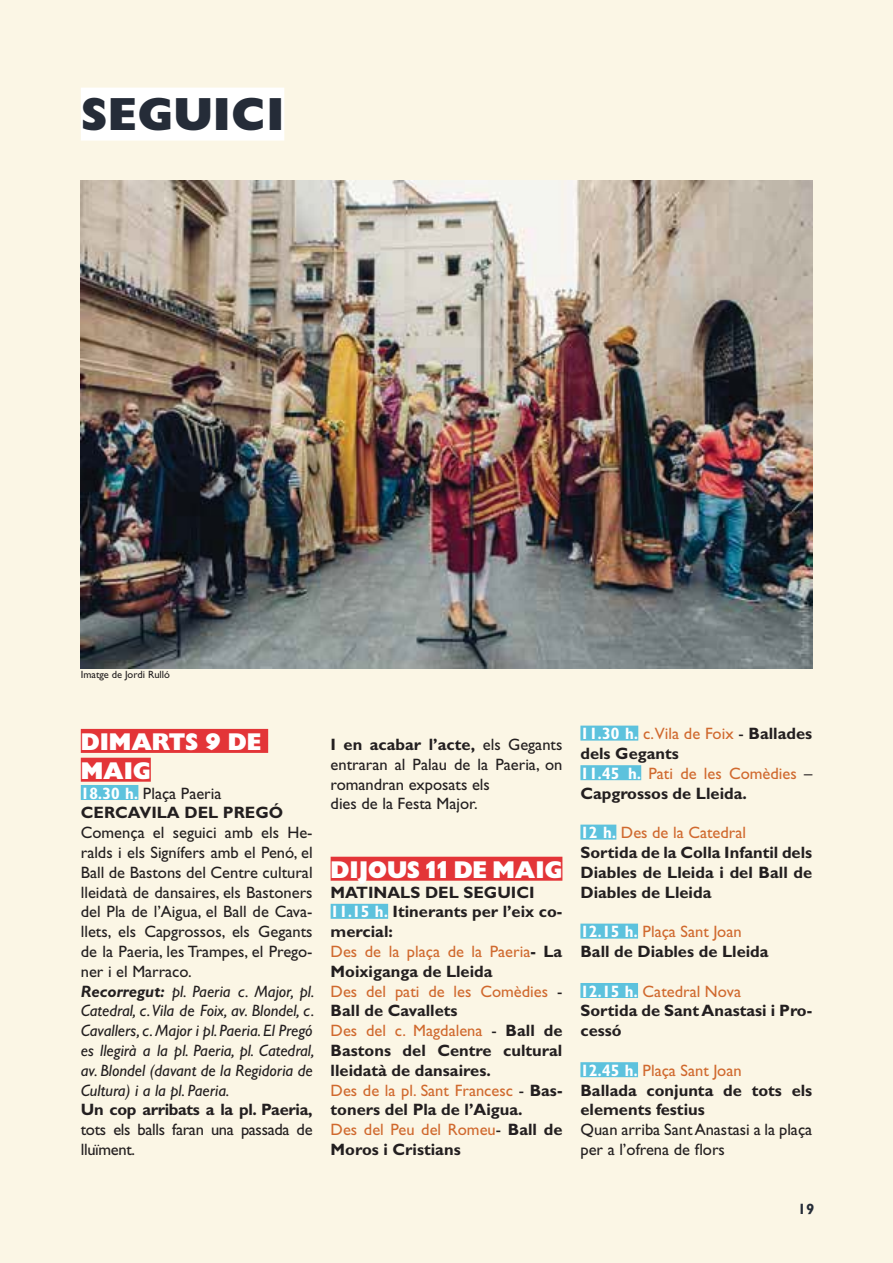
<style>
.page{position:relative;width:893px;height:1263px;background:#fbf6e5}
.page>*{position:absolute;margin:0;border:0;box-sizing:border-box;transform-origin:0 0}
.t1{font:800 46.8px "Gill Sans Std";color:#252c38}
.t2{font:24px/28.8px "Gill Sans Std Extra Bold Disp";color:#fff}
.t3{font:700 16.5px/19.8px "Gill Sans Std";color:#231f20}
.t4{font:16.5px/19.8px "Gill Sans Std";color:#231f20}
.t5{font:16.5px/19.8px "Gill Sans Std";letter-spacing:-.02em;color:#231f20}
.t6{font:700 16.5px "Gill Sans Std";letter-spacing:-.02em;color:#231f20}
.t7{font:700 15px "Gill Sans Std";color:#252c38}
.t8{font:10.5px "Gill Sans Std";color:#231f20}
.s1{font-stretch:condensed;color:#fff}
.s2{font-weight:400}
.s3{font-weight:700;font-style:italic}
.s4{font-style:italic}
.s5{font-weight:700}
.s6{font-weight:400;color:#d0692e}
</style>
<div class="page">
<img style="left:81px;top:181px;width:731px;height:487px">
<div style="left:81px;top:729px;width:187px;height:24px;background:#e33538"></div>
<div style="left:81px;top:758px;width:70px;height:24px;background:#e33538"></div>
<div style="left:81px;top:785px;width:57px;height:15px;background:#5dc2dd"></div>
<div style="left:331px;top:857px;width:231px;height:24px;background:#e33538"></div>
<div style="left:331px;top:904px;width:57px;height:15px;background:#5dc2dd"></div>
<div style="left:580px;top:726px;width:58px;height:15px;background:#5dc2dd"></div>
<div style="left:580px;top:765px;width:61px;height:15px;background:#5dc2dd"></div>
<div style="left:580px;top:825px;width:36px;height:15px;background:#5dc2dd"></div>
<div style="left:580px;top:924px;width:58px;height:15px;background:#5dc2dd"></div>
<div style="left:580px;top:983px;width:58px;height:15px;background:#5dc2dd"></div>
<div style="left:580px;top:1062px;width:58px;height:15px;background:#5dc2dd"></div>
<div style="left:81px;top:88px;width:203px;height:53px;background:#fff"></div>
<h1 class="t1" style="left:81px;top:86px;width:205px">SEGUICI</h1>
<p class="t8" style="left:81px;top:671px;width:91px">Imatge de Jordi Rulló</p>
<h2 class="t2" style="left:81px;top:727px;width:182px">DIMARTS 9 DE<br>MAIG</h2>
<p class="t3" style="left:81px;top:785px;width:204px"><span class="s1">18.30 h.</span> <span class="s2">Plaça Paeria<br></span>CERCAVILA DEL PREGÓ</p>
<p class="t4" style="left:81px;top:824px;width:235px">Comença el seguici amb els He&shy;ralds i els Signífers amb el Penó, el Ball de Bastons del Centre cultural lleidatà de dansaires, els Bastoners del Pla de l’Aigua, el Ball de Cava&shy;llets, els Capgrossos, els Gegants de la Paeria, les Trampes, el Prego&shy;ner i el Marraco.<br><span class="s3">Recorregut:</span> <span class="s4">pl. Paeria c. Major, pl.<br>Catedral, c. Vila de Foix, av. Blondel, c.<br>Cavallers, c. Major i pl. Paeria. El Pregó es llegirà a la pl. Paeria, pl. Catedral, av. Blondel (davant de la Regidoria de Cultura) i a la pl. Paeria.</span></p>
<p class="t6" style="left:81px;top:1103px;width:233px">Un cop arribats a la pl. Paeria,</p>
<p class="t5" style="left:81px;top:1121px;width:233px">tots els balls faran una passada de lluïment.</p>
<p class="t4" style="left:331px;top:736px;width:233px"><span class="s5">I en acabar l’acte,</span> els Gegants entraran al Palau de la Paeria, on romandran exposats els<br>dies de la Festa Major.</p>
<h2 class="t2" style="left:331px;top:855px;width:233px">DIJOUS 11 DE MAIG</h2>
<p class="t3" style="left:331px;top:884px;width:233px">MATINALS DEL SEGUICI<br><span class="s1">11.15 h.</span> Itinerants per l’eix co&shy;mercial:<br><span class="s6">Des de la plaça de la Paeria</span>- La<br>Moixiganga de Lleida<br><span class="s6">Des del pati de les Comèdies</span> <span class="s2">-<br></span>Ball de Cavallets<br><span class="s6">Des del c. Magdalena</span> <span class="s2">-</span> Ball de<br>Bastons del Centre cultural lleidatà de dansaires.<br><span class="s6">Des de la pl. Sant Francesc</span> <span class="s2">-</span> Bas&shy;toners del Pla de l’Aigua.<br><span class="s6">Des del Peu del Romeu</span><span class="s2">-</span> Ball de<br>Moros i Cristians</p>
<p class="t3" style="left:580px;top:725px;width:233px"><span class="s1">11.30 h.</span> <span class="s6">c.Vila de Foix</span> <span class="s2">-</span> Ballades dels Gegants<br><span class="s1">11.45 h.</span> <span class="s6">Pati de les Comèdies</span> <span class="s2">–<br></span>Capgrossos de Lleida.</p>
<p class="t3" style="left:580px;top:824px;width:233px"><span class="s1">12 h.</span> <span class="s6">Des de la Catedral<br></span>Sortida de la Colla Infantil dels<br>Diables de Lleida i del Ball de<br>Diables de Lleida</p>
<p class="t3" style="left:580px;top:923px;width:190px"><span class="s1">12.15 h.</span> <span class="s6">Plaça Sant Joan<br></span>Ball de Diables de Lleida</p>
<p class="t3" style="left:580px;top:983px;width:233px"><span class="s1">12.15 h.</span> <span class="s6">Catedral Nova<br></span>Sortida de Sant Anastasi i Pro&shy;cessó</p>
<p class="t3" style="left:580px;top:1062px;width:233px"><span class="s1">12.45 h.</span> <span class="s6">Plaça Sant Joan<br></span>Ballada conjunta de tots els elements festius</p>
<p class="t4" style="left:580px;top:1121px;width:233px">Quan arriba Sant Anastasi a la plaça per a l’ofrena de flors</p>
<p class="t7" style="left:798px;top:1203px;width:18px">19</p>
</div>
